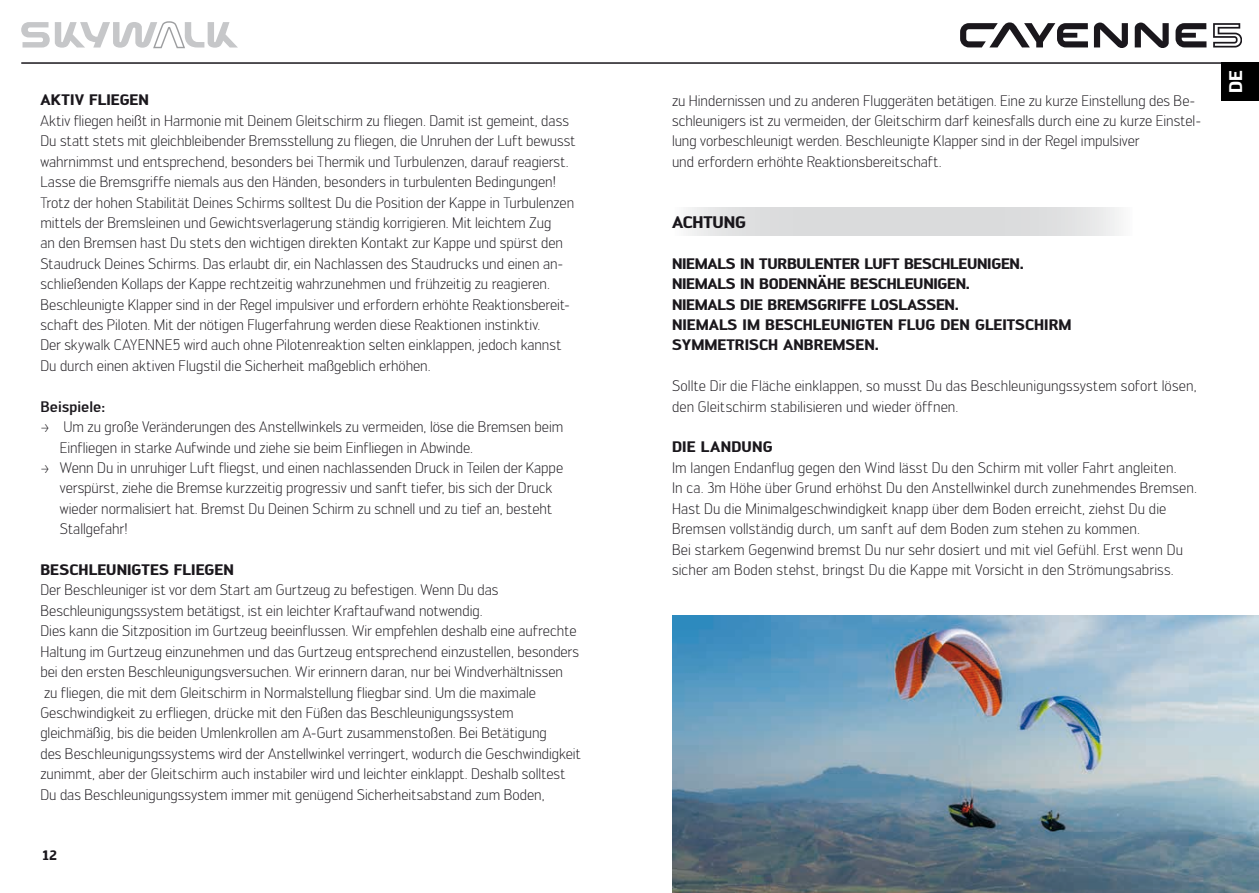
<style>
.page{position:relative;width:1259px;height:893px;background:#fff}
.page>*{position:absolute;margin:0;border:0;box-sizing:border-box;transform-origin:0 0}
.t1{font:700 18px "Engel";color:#fff}
.t2{font:700 16.5px "Engel";letter-spacing:-.01em;color:#1a171c}
.t3{font:300 15px/20.4px "Engel";letter-spacing:-.005em;color:#1a171c}
.t4{font:700 15px/20.4px "Engel";letter-spacing:-.02em;color:#1a171c}
.t5{font:700 15px "Engel";color:#1a171c}
.t6{font:500 15px "Engel";color:#1a171c}
.t7{font:700 13.5px "Engel";color:#1a171c}
</style>
<div class="page">
<hr style="left:21px;top:62px;width:1238px;height:2px;background:#1a171c">
<svg style="left:21px;top:21px;width:217px;height:28px"></svg>
<svg style="left:960px;top:22px;width:282px;height:26px"></svg>
<svg style="left:688px;top:207px;width:431px;height:29px;background:#dedfe0"></svg>
<div style="left:1221px;top:63px;width:38px;height:38px;background:#000"></div>
<img style="left:672px;top:616px;width:587px;height:277px">
<p class="t5" style="left:40px;top:91px;width:110px">AKTIV FLIEGEN</p>
<p class="t3" style="left:40px;top:110px;width:537px">Aktiv fliegen heißt in Harmonie mit Deinem Gleitschirm zu fliegen. Damit ist gemeint, dass Du statt stets mit gleichbleibender Bremsstellung zu fliegen, die Unruhen der Luft bewusst wahrnimmst und entsprechend, besonders bei Thermik und Turbulenzen, darauf reagierst.<br>Lasse die Bremsgriffe niemals aus den Händen, besonders in turbulenten Bedingungen!<br>Trotz der hohen Stabilität Deines Schirms solltest Du die Position der Kappe in Turbulenzen mittels der Bremsleinen und Gewichtsverlagerung ständig korrigieren. Mit leichtem Zug<br>an den Bremsen hast Du stets den wichtigen direkten Kontakt zur Kappe und spürst den Staudruck Deines Schirms. Das erlaubt dir, ein Nachlassen des Staudrucks und einen an&shy;schließenden Kollaps der Kappe rechtzeitig wahrzunehmen und frühzeitig zu reagieren.<br>Beschleunigte Klapper sind in der Regel impulsiver und erfordern erhöhte Reaktionsbereit&shy;schaft des Piloten. Mit der nötigen Flugerfahrung werden diese Reaktionen instinktiv.<br>Der skywalk CAYENNE5 wird auch ohne Pilotenreaktion selten einklappen, jedoch kannst Du durch einen aktiven Flugstil die Sicherheit maßgeblich erhöhen.</p>
<p class="t6" style="left:40px;top:398px;width:66px">Beispiele:</p>
<p class="t3" style="left:40px;top:417px;width:524px">&gt; Um zu große Veränderungen des Anstellwinkels zu vermeiden, löse die Bremsen beim</p>
<p class="t3" style="left:60px;top:437px;width:414px">Einfliegen in starke Aufwinde und ziehe sie beim Einfliegen in Abwinde.</p>
<p class="t3" style="left:40px;top:457px;width:524px">&gt; Wenn Du in unruhiger Luft fliegst, und einen nachlassenden Druck in Teilen der Kappe</p>
<p class="t3" style="left:60px;top:478px;width:494px">verspürst, ziehe die Bremse kurzzeitig progressiv und sanft tiefer, bis sich der Druck</p>
<p class="t3" style="left:60px;top:498px;width:494px">wieder normalisiert hat. Bremst Du Deinen Schirm zu schnell und zu tief an, besteht</p>
<p class="t3" style="left:60px;top:519px;width:70px">Stallgefahr!</p>
<p class="t5" style="left:40px;top:561px;width:195px">BESCHLEUNIGTES FLIEGEN</p>
<p class="t3" style="left:40px;top:580px;width:542px">Der Beschleuniger ist vor dem Start am Gurtzeug zu befestigen. Wenn Du das Beschleunigungssystem betätigst, ist ein leichter Kraftaufwand notwendig.<br>Dies kann die Sitzposition im Gurtzeug beeinflussen. Wir empfehlen deshalb eine aufrechte Haltung im Gurtzeug einzunehmen und das Gurtzeug entsprechend einzustellen, besonders bei den ersten Beschleunigungsversuchen. Wir erinnern daran, nur bei Windverhältnissen<br>zu fliegen, die mit dem Gleitschirm in Normalstellung fliegbar sind. Um die maximale Geschwindigkeit zu erfliegen, drücke mit den Füßen das Beschleunigungssystem gleichmäßig, bis die beiden Umlenkrollen am A-Gurt zusammenstoßen. Bei Betätigung<br>des Beschleunigungssystems wird der Anstellwinkel verringert, wodurch die Geschwindigkeit zunimmt, aber der Gleitschirm auch instabiler wird und leichter einklappt. Deshalb solltest Du das Beschleunigungssystem immer mit genügend Sicherheitsabstand zum Boden,</p>
<p class="t7" style="left:43px;top:847px;width:16px">12</p>
<p class="t3" style="left:672px;top:90px;width:531px">zu Hindernissen und zu anderen Fluggeräten betätigen. Eine zu kurze Einstellung des Be&shy;schleunigers ist zu vermeiden, der Gleitschirm darf keinesfalls durch eine zu kurze Einstel&shy;lung vorbeschleunigt werden. Beschleunigte Klapper sind in der Regel impulsiver<br>und erfordern erhöhte Reaktionsbereitschaft.</p>
<p class="t2" style="left:672px;top:212px;width:75px">ACHTUNG</p>
<p class="t4" style="left:672px;top:253px;width:401px">NIEMALS IN TURBULENTER LUFT BESCHLEUNIGEN.<br>NIEMALS IN BODENNÄHE BESCHLEUNIGEN.<br>NIEMALS DIE BREMSGRIFFE LOSLASSEN.<br>NIEMALS IM BESCHLEUNIGTEN FLUG DEN GLEITSCHIRM SYMMETRISCH ANBREMSEN.</p>
<p class="t3" style="left:672px;top:376px;width:526px">Sollte Dir die Fläche einklappen, so musst Du das Beschleunigungssystem sofort lösen, den Gleitschirm stabilisieren und wieder öffnen.</p>
<p class="t5" style="left:672px;top:438px;width:102px">DIE LANDUNG</p>
<p class="t3" style="left:672px;top:457px;width:526px">Im langen Endanflug gegen den Wind lässt Du den Schirm mit voller Fahrt angleiten.<br>In ca. 3m Höhe über Grund erhöhst Du den Anstellwinkel durch zunehmendes Bremsen.<br>Hast Du die Minimalgeschwindigkeit knapp über dem Boden erreicht, ziehst Du die Bremsen vollständig durch, um sanft auf dem Boden zum stehen zu kommen.<br>Bei starkem Gegenwind bremst Du nur sehr dosiert und mit viel Gefühl. Erst wenn Du sicher am Boden stehst, bringst Du die Kappe mit Vorsicht in den Strömungsabriss.</p>
<p class="t1" style="left:1224px;top:93px;width:24px;rotate:-90deg">DE</p>
</div>
